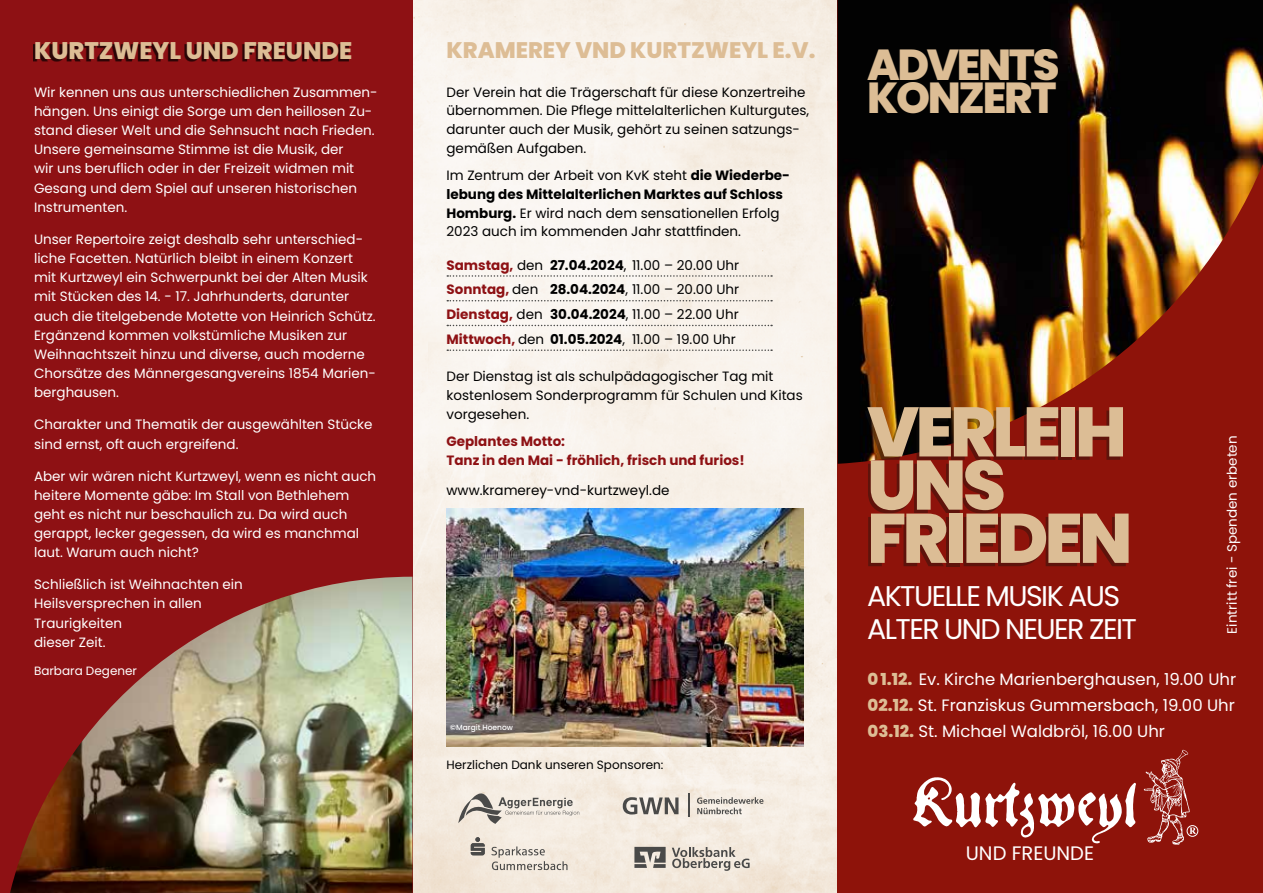
<style>
.page{position:relative;width:1263px;height:893px;background:#fff}
.page>*{position:absolute;margin:0;border:0;box-sizing:border-box;transform-origin:0 0}
.t1{font:800 69.9px/53.2px "Poppins";letter-spacing:-.055em;color:#dcbd95}
.t2{font:800 43.35px/33px "Poppins";letter-spacing:-.055em;color:#dcbd95}
.t3{font:28.5px/33px "Poppins";letter-spacing:-.055em;color:#fff}
.t4{font:800 24px "Poppins";color:#ddbd95}
.t5{font:800 22.5px "Poppins";color:#ddbd95}
.t6{font:19.5px "Poppins";color:#fff}
.t7{font:16.5px/25.8px "Poppins";color:#fff;text-align:justify}
.t8{font:13.5px/19.2px "Poppins";color:#fff}
.t9{font:13.5px/18.8px "Poppins";color:#000}
.t10{font:700 13.5px/18.8px "Poppins";color:#8e1114}
.t11{font:12px "Poppins";color:#000}
.t12{font:12px "Poppins";color:#fff}
.t13{font:500 7.5px "Poppins";color:#fff}
.s1{font-weight:700}
.s2{font-weight:700;color:#8e1114}
.s3{font-weight:800;color:#ddbd95}
</style>
<div class="page">
<img style="left:412px;top:0;width:426px;height:893px">
<div style="left:0;top:0;width:412px;height:893px;background:#8e1114"></div>
<div style="left:838px;top:0;width:425px;height:893px;background:#8e130a"></div>
<img style="left:838px;top:0;width:425px;height:464px">
<svg style="left:491px;top:846px;width:76px;height:24px"></svg>
<svg style="left:471px;top:837px;width:14px;height:18px"></svg>
<svg style="left:458px;top:791px;width:121px;height:33px"></svg>
<svg style="left:688px;top:793px;width:1px;height:24px"></svg>
<svg style="left:623px;top:797px;width:55px;height:17px"></svg>
<svg style="left:697px;top:797px;width:66px;height:17px"></svg>
<svg style="left:672px;top:847px;width:78px;height:24px"></svg>
<svg style="left:634px;top:847px;width:32px;height:21px"></svg>
<img style="left:10px;top:577px;width:402px;height:316px">
<svg style="left:447px;top:275px;width:325px;height:2px"></svg>
<svg style="left:447px;top:300px;width:325px;height:1px"></svg>
<svg style="left:447px;top:325px;width:325px;height:1px"></svg>
<svg style="left:447px;top:349px;width:325px;height:2px"></svg>
<img style="left:446px;top:508px;width:358px;height:239px">
<div style="left:33px;top:44px;width:316px;height:18px;background:#000;opacity:.7"></div>
<svg style="left:913px;top:777px;width:223px;height:66px"></svg>
<svg style="left:1144px;top:750px;width:52px;height:95px"></svg>
<div style="left:1187px;top:825px;width:11px;height:12px;border:1px solid #fff;border-radius:50%"></div>
<h3 class="t4" style="left:34px;top:37px;width:320px">KURTZWEYL UND FREUNDE</h3>
<h3 class="t5" style="left:446px;top:37px;width:370px">KRAMEREY VND KURTZWEYL E. V.</h3>
<p class="t8" style="left:34px;top:82px;width:345px">Wir kennen uns aus unterschiedlichen Zusammen&shy;hängen. Uns einigt die Sorge um den heillosen Zu&shy;stand dieser Welt und die Sehnsucht nach Frieden.<br>Unsere gemeinsame Stimme ist die Musik, der<br>wir uns beruflich oder in der Freizeit widmen mit Gesang und dem Spiel auf unseren historischen Instrumenten.</p>
<p class="t8" style="left:34px;top:230px;width:343px">Unser Repertoire zeigt deshalb sehr unterschied&shy;liche Facetten. Natürlich bleibt in einem Konzert mit Kurtzweyl ein Schwerpunkt bei der Alten Musik mit Stücken des 14. - 17. Jahrhunderts, darunter auch die titelgebende Motette von Heinrich Schütz.<br>Ergänzend kommen volkstümliche Musiken zur Weihnachtszeit hinzu und diverse, auch moderne Chorsätze des Männergesangvereins 1854 Marien&shy;berghausen.</p>
<p class="t8" style="left:34px;top:415px;width:340px">Charakter und Thematik der ausgewählten Stücke sind ernst, oft auch ergreifend.</p>
<p class="t8" style="left:34px;top:466px;width:344px">Aber wir wären nicht Kurtzweyl, wenn es nicht auch heitere Momente gäbe: Im Stall von Bethlehem geht es nicht nur beschaulich zu. Da wird auch gerappt, lecker gegessen, da wird es manchmal laut. Warum auch nicht?</p>
<p class="t8" style="left:34px;top:575px;width:210px">Schließlich ist Weihnachten ein<br>Heilsversprechen in allen<br>Traurigkeiten<br>dieser Zeit.</p>
<p class="t12" style="left:34px;top:663px;width:105px">Barbara Degener</p>
<p class="t9" style="left:446px;top:83px;width:364px">Der Verein hat die Trägerschaft für diese Konzertreihe übernommen. Die Pflege mittelalterlichen Kulturgutes, darunter auch der Musik, gehört zu seinen satzungs&shy;gemäßen Aufgaben.</p>
<p class="t9" style="left:446px;top:166px;width:345px">Im Zentrum der Arbeit von KvK steht <span class="s1">die Wiederbe&shy;lebung des Mittelalterlichen Marktes auf Schloss Homburg.</span> Er wird nach dem sensationellen Erfolg 2023 auch im kommenden Jahr stattfinden.</p>
<p class="t9" style="left:446px;top:253px;width:294px;line-height:24.8px;text-align:justify"><span class="s2">Samstag,</span> den <span class="s1">27.04.2024</span>, 11.00 – 20.00 Uhr <span class="s2">Sonntag,</span> den <span class="s1">28.04.2024</span>, 11.00 – 20.00 Uhr <span class="s2">Dienstag,</span> den <span class="s1">30.04.2024</span>, 11.00 – 22.00 Uhr <span class="s2">Mittwoch,</span> den <span class="s1">01.05.2024</span>, 11.00 – 19.00 Uhr</p>
<p class="t9" style="left:446px;top:367px;width:358px">Der Dienstag ist als schulpädagogischer Tag mit kostenlosem Sonderprogramm für Schulen und Kitas vorgesehen.</p>
<p class="t10" style="left:446px;top:432px;width:300px">Geplantes Motto:<br>Tanz in den Mai - fröhlich, frisch und furios!</p>
<p class="t9" style="left:446px;top:481px;width:225px">www.kramerey-vnd-kurtzweyl.de</p>
<p class="t13" style="left:450px;top:723px;width:64px">©Margit Hoenow</p>
<p class="t11" style="left:446px;top:758px;width:219px">Herzlichen Dank unseren Sponsoren:</p>
<h2 class="t2" style="left:867px;top:49px;width:194px">ADVENTS<br>KONZERT</h2>
<h1 class="t1" style="left:867px;top:406px;width:267px">VERLEIH<br>UNS<br>FRIEDEN</h1>
<p class="t8" style="left:1222px;top:633px;width:200px;rotate:-90deg">Eintritt frei - Spenden erbeten</p>
<p class="t7" style="left:867px;top:666px;width:370px"><span class="s3">0 1.12.</span> Ev. Kirche Marienberghausen, 19.00 Uhr <span class="s3">02.12.</span> St. Franziskus Gummersbach, 19.00 Uhr <span class="s3">03.12.</span> St. Michael Waldbröl, 16.00 Uhr</p>
<h3 class="t3" style="left:867px;top:579px;width:271px">AKTUELLE MUSIK AUS<br>ALTER UND NEUER ZEIT</h3>
<h3 class="t6" style="left:966px;top:842px;width:130px">UND FREUNDE</h3>
</div>
